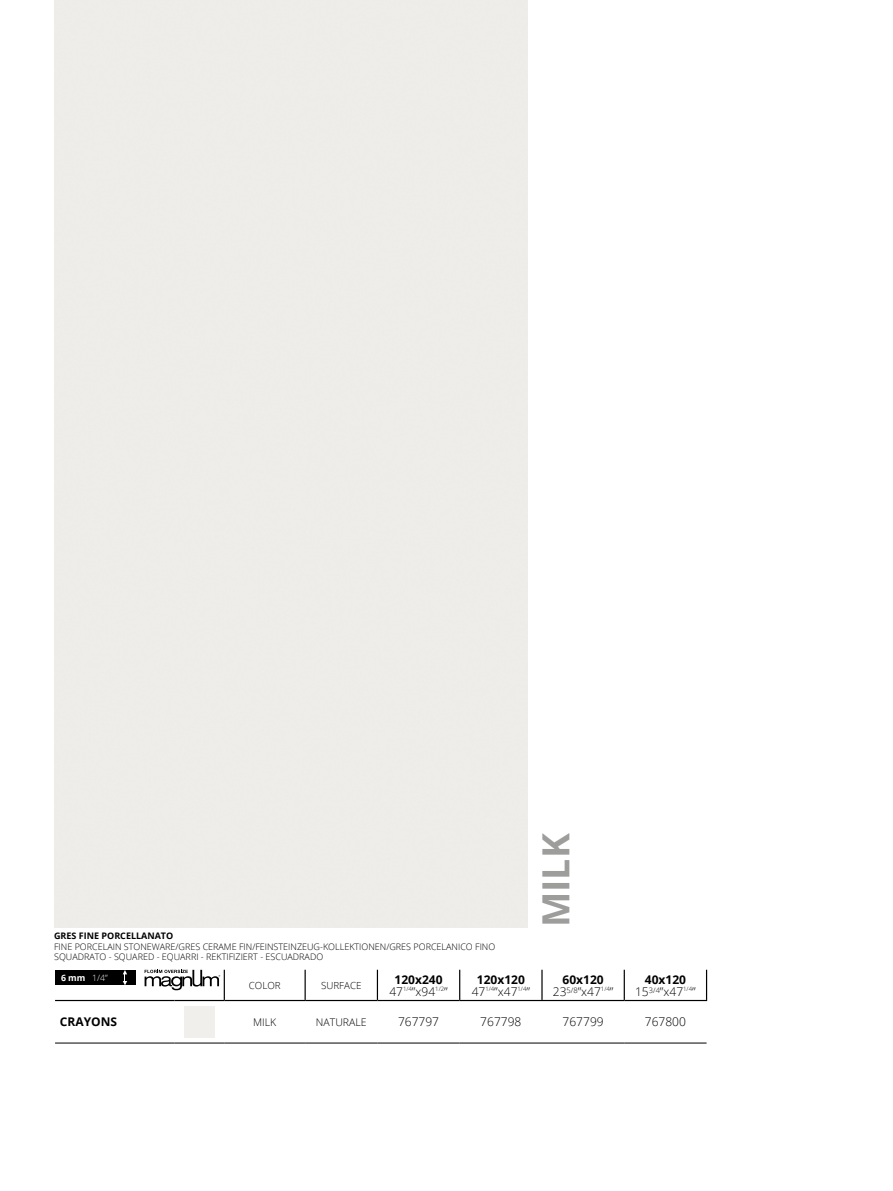
<style>
.page{position:relative;width:893px;height:1191px;background:#fff}
.page>*{position:absolute;margin:0;border:0;box-sizing:border-box;transform-origin:0 0}
.t1{font:700 37.5px "Open Sans";color:#9d9d9c}
.t2{font:300 12px/12px "Open Sans";color:#000;text-align:center}
.t3{font:700 12px/12px "Open Sans";color:#000;text-align:center}
.t4{font:300 10.5px "Open Sans";color:#000}
.t5{font:300 9.75px "Open Sans";color:#000}
.t6{font:300 9px/10.8px "Open Sans";color:#000}
.t7{font:700 9px "Open Sans";color:#000}
.t8{font:300 8.7px "Open Sans";color:#fff}
.s1{font-weight:700}
.s2{font-weight:300}
</style>
<div class="page">
<svg style="left:145px;top:969px;width:75px;height:21px"></svg>
<hr style="left:55px;top:1042px;width:119px;height:1px;background:#000">
<hr style="left:174px;top:1042px;width:50px;height:1px;background:#000">
<hr style="left:224px;top:1042px;width:81px;height:1px;background:#000">
<hr style="left:305px;top:1042px;width:72px;height:1px;background:#000">
<hr style="left:377px;top:1042px;width:83px;height:1px;background:#000">
<hr style="left:460px;top:1042px;width:82px;height:1px;background:#000">
<hr style="left:542px;top:1042px;width:82px;height:1px;background:#000">
<hr style="left:624px;top:1042px;width:83px;height:1px;background:#000">
<hr style="left:224px;top:969px;width:1px;height:31px;background:#000">
<hr style="left:305px;top:969px;width:1px;height:31px;background:#000">
<hr style="left:377px;top:969px;width:1px;height:31px;background:#000">
<hr style="left:459px;top:969px;width:1px;height:31px;background:#000">
<hr style="left:541px;top:969px;width:2px;height:31px;background:#000">
<hr style="left:624px;top:969px;width:1px;height:31px;background:#000">
<hr style="left:706px;top:969px;width:1px;height:31px;background:#000">
<hr style="left:55px;top:1000px;width:119px;height:1px;background:#000">
<hr style="left:174px;top:1000px;width:50px;height:1px;background:#000">
<hr style="left:224px;top:1000px;width:81px;height:1px;background:#000">
<hr style="left:305px;top:1000px;width:72px;height:1px;background:#000">
<hr style="left:377px;top:1000px;width:83px;height:1px;background:#000">
<hr style="left:460px;top:1000px;width:82px;height:1px;background:#000">
<hr style="left:542px;top:1000px;width:82px;height:1px;background:#000">
<hr style="left:624px;top:1000px;width:83px;height:1px;background:#000">
<div style="left:55px;top:970px;width:80px;height:15px;background:#000"></div>
<svg style="left:123px;top:970px;width:4px;height:15px"></svg>
<p class="t7" style="left:54px;top:929px;width:121px">GRES FINE PORCELLANATO</p>
<p class="t6" style="left:54px;top:940px;width:443px">FINE PORCELAIN STONEWARE/GRES CERAME FIN/FEINSTEINZEUG-KOLLEKTIONEN/GRES PORCELANICO FINO<br>SQUADRATO - SQUARED - EQUARRI - REKTIFIZIERT - ESCUADRADO</p>
<h1 class="t1" style="left:529px;top:927px;width:95px;rotate:-90deg">MILK</h1>
<p class="t8" style="left:61px;top:971px;width:48px"><span class="s1">6 mm</span> 1/4”</p>
<p class="t5" style="left:249px;top:978px;width:33px">COLOR</p>
<p class="t5" style="left:321px;top:978px;width:42px">SURFACE</p>
<h2 class="t3" style="left:389px;top:973px;width:60px">120x240<br><span class="s2">47</span><sup>1/4</sup><span class="s2">”x94</span><sup>1/2</sup><span class="s2">”</span></h2>
<h2 class="t3" style="left:472px;top:973px;width:60px">120x120<br><span class="s2">47</span><sup>1/4</sup><span class="s2">”x47</span><sup>1/4</sup><span class="s2">”</span></h2>
<h2 class="t2" style="left:553px;top:973px;width:62px"><span class="s1">60x120<br></span>23<sup>5/8</sup>”x47<sup>1/4</sup>”</h2>
<h2 class="t2" style="left:635px;top:973px;width:62px"><span class="s1">40x120<br></span>15<sup>3/4</sup>”x47<sup>1/4</sup>”</h2>
<h2 class="t3" style="left:60px;top:1015px;width:59px">CRAYONS</h2>
<p class="t4" style="left:253px;top:1014px;width:25px">MILK</p>
<p class="t4" style="left:316px;top:1014px;width:52px">NATURALE</p>
<h2 class="t2" style="left:398px;top:1015px;width:43px">767797</h2>
<h2 class="t2" style="left:480px;top:1015px;width:43px">767798</h2>
<h2 class="t2" style="left:563px;top:1015px;width:43px">767799</h2>
<h2 class="t2" style="left:645px;top:1015px;width:43px">767800</h2>
</div>
